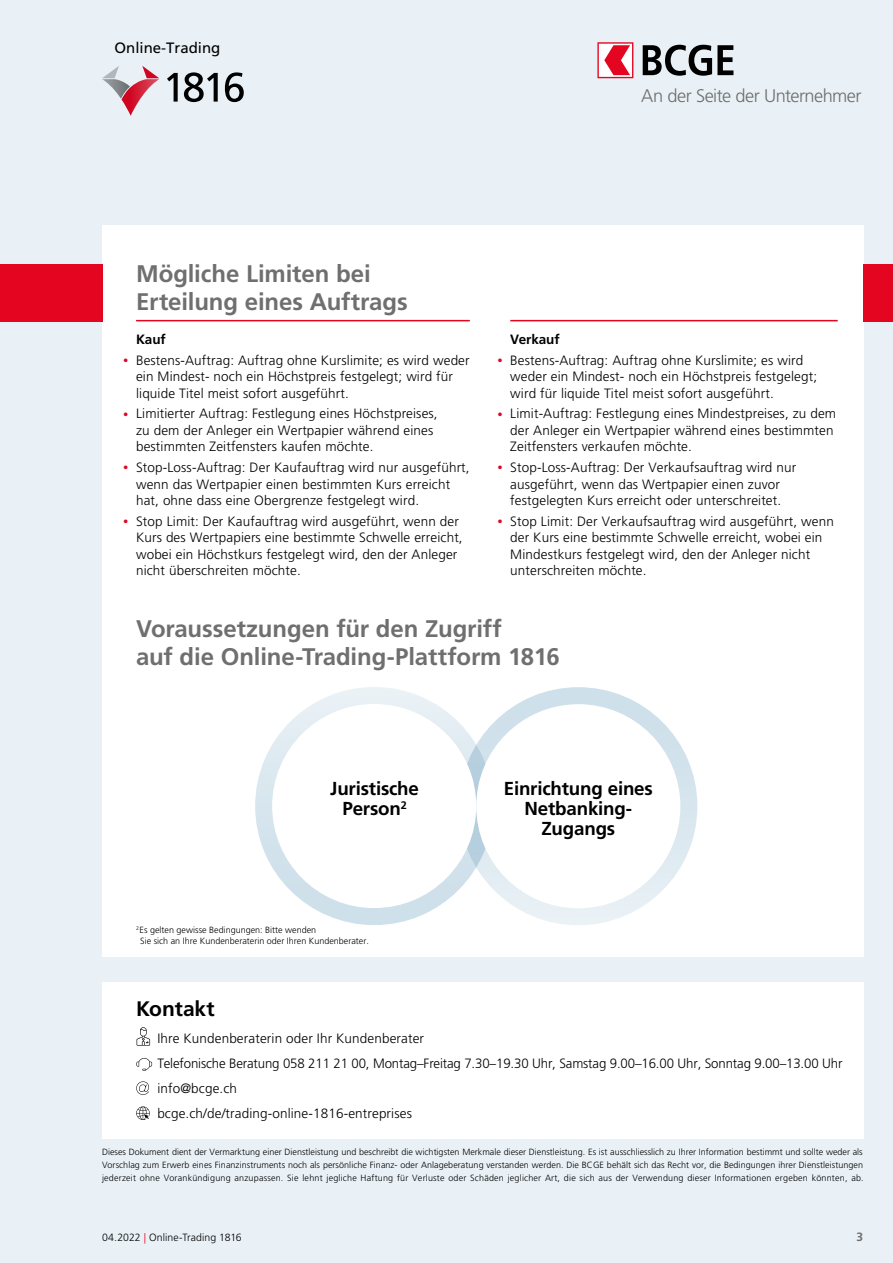
<style>
.page{position:relative;width:893px;height:1263px;background:#eaf1f6}
.page>*{position:absolute;margin:0;border:0;box-sizing:border-box;transform-origin:0 0}
.t1{font:700 24px/28.5px "Frutiger LT Std";letter-spacing:-.005em;color:#706f6f}
.t2{font:700 21px "Frutiger LT Std";letter-spacing:-.005em;color:#000}
.t3{font:700 18.75px/20.2px "Frutiger LT Std";letter-spacing:-.01em;color:#000;text-align:center}
.t4{font:300 18.15px "Frutiger";letter-spacing:-.03em;color:#6d6d6c}
.t5{font:15px "Frutiger LT Std";color:#000}
.t6{font:300 13.5px/16.5px "Frutiger LT Std";letter-spacing:.01em;color:#000}
.t7{font:700 13.5px "Frutiger LT Std";letter-spacing:-.005em;color:#000}
.t8{font:700 12px "Frutiger LT Std";color:#706f6f}
.t9{font:300 10.5px "Frutiger LT Std";letter-spacing:.005em;color:#000}
.t10{font:300 9px/12.8px "Frutiger LT Std";color:#000;text-align:justify}
.s1{font-size:10.5px;color:#e40521}
.s2{font-family:"Frutiger"}
.s3{color:#e40521}
</style>
<div class="page">
<div style="left:102px;top:982px;width:761px;height:156px;background:#fff"></div>
<div style="left:102px;top:225px;width:761px;height:732px;background:#fff"></div>
<div style="left:459px;top:687px;width:238px;height:238px;background:linear-gradient(to bottom,#cadde9,#e8f0f5);border-radius:50%"></div>
<svg style="left:255px;top:687px;width:238px;height:238px;background:#d7e5ee"></svg>
<div style="left:476px;top:704px;width:204px;height:204px;background:#fff;border-radius:50%"></div>
<div style="left:272px;top:704px;width:204px;height:204px;background:#fff;border-radius:50%"></div>
<div style="left:0;top:264px;width:102px;height:57px;background:#e40521"></div>
<div style="left:863px;top:264px;width:30px;height:57px;background:#e40521"></div>
<svg style="left:167px;top:73px;width:11px;height:29px"></svg>
<svg style="left:184px;top:72px;width:34px;height:30px"></svg>
<svg style="left:225px;top:72px;width:19px;height:30px"></svg>
<svg style="left:102px;top:66px;width:57px;height:50px"></svg>
<svg style="left:597px;top:42px;width:36px;height:36px"></svg>
<svg style="left:643px;top:45px;width:90px;height:31px"></svg>
<hr style="left:136px;top:320px;width:334px;height:1px;background:#e40521">
<hr style="left:510px;top:320px;width:328px;height:1px;background:#e40521">
<svg style="left:137px;top:1027px;width:13px;height:18px"></svg>
<svg style="left:136px;top:1058px;width:16px;height:13px"></svg>
<svg style="left:136px;top:1081px;width:13px;height:14px"></svg>
<svg style="left:136px;top:1106px;width:14px;height:14px"></svg>
<p class="t5" style="left:115px;top:39px;width:107px">Online-Trading</p>
<h3 class="t4" style="left:641px;top:85px;width:222px">An der Seite der Unternehmer</h3>
<h1 class="t1" style="left:136px;top:259px;width:273px">Mögliche Limiten bei<br>Erteilung eines Auftrags</h1>
<p class="t7" style="left:136px;top:331px;width:31px">Kauf</p>
<p class="t6" style="left:136px;top:352px;width:335px;text-indent:-13px"><span class="s1">•</span> Bestens-Auftrag: Auftrag ohne Kurslimite; es wird weder ein Mindest- noch ein Höchstpreis festgelegt; wird für liquide Titel meist sofort ausgeführt.</p>
<p class="t6" style="left:136px;top:406px;width:303px;text-indent:-13px"><span class="s1">•</span> Limitierter Auftrag: Festlegung eines Höchstpreises, zu dem der Anleger ein Wertpapier während eines bestimmten Zeitfensters kaufen möchte.</p>
<p class="t6" style="left:136px;top:459px;width:335px;text-indent:-13px"><span class="s1">•</span> Stop-Loss-Auftrag: Der Kaufauftrag wird nur ausgeführt, wenn das Wertpapier einen bestimmten Kurs erreicht hat, ohne dass eine Obergrenze festgelegt wird.</p>
<p class="t6" style="left:136px;top:513px;width:328px;text-indent:-13px"><span class="s1">•</span> Stop Limit: Der Kaufauftrag wird ausgeführt, wenn der Kurs des Wertpapiers eine bestimmte Schwelle erreicht, wobei ein Höchstkurs festgelegt wird, den der Anleger nicht überschreiten möchte.</p>
<p class="t7" style="left:510px;top:331px;width:51px">Verkauf</p>
<p class="t6" style="left:510px;top:352px;width:308px;text-indent:-13px"><span class="s1">•</span> Bestens-Auftrag: Auftrag ohne Kurslimite; es wird weder ein Mindest- noch ein Höchstpreis festgelegt; wird für liquide Titel meist sofort ausgeführt.</p>
<p class="t6" style="left:510px;top:406px;width:327px;text-indent:-13px"><span class="s1">•</span> Limit-Auftrag: Festlegung eines Mindestpreises, zu dem der Anleger ein Wertpapier während eines bestimmten<br>Zeitfensters verkaufen möchte.</p>
<p class="t6" style="left:497px;top:459px;width:300px;text-align:center"><span class="s1">•</span> Stop-Loss-Auftrag: Der Verkaufsauftrag wird nur ausgeführt, wenn das Wertpapier einen zuvor festgelegten Kurs erreicht oder unterschreitet.</p>
<p class="t6" style="left:510px;top:513px;width:325px;text-indent:-13px"><span class="s1">•</span> Stop Limit: Der Verkaufsauftrag wird ausgeführt, wenn der Kurs eine bestimmte Schwelle erreicht, wobei ein Mindestkurs festgelegt wird, den der Anleger nicht unterschreiten möchte.</p>
<h1 class="t1" style="left:136px;top:614px;width:425px">Voraussetzungen für den Zugriff<br>auf die Online-Trading-Plattform 1816</h1>
<h3 class="t3" style="left:330px;top:778px;width:90px">Juristische<br>Person<sup>2</sup></h3>
<h3 class="t3" style="left:504px;top:778px;width:151px">Einrichtung eines<br>Netbanking-<br>Zugangs</h3>
<p class="t10" style="left:140px;top:925px;width:230px;line-height:10.5px;text-indent:-4px"><sup>2</sup>Es gelten gewisse Bedingungen: Bitte wenden<br>Sie sich an Ihre Kundenberaterin oder Ihren Kundenberater.</p>
<h2 class="t2" style="left:136px;top:996px;width:80px">Kontakt</h2>
<p class="t6" style="left:157px;top:1026px;width:687px;line-height:25px">Ihre Kundenberaterin oder Ihr Kundenberater<br>Telefonische Beratung 058 211 21 00, <span class="s2">Montag</span>–<span class="s2">Freitag</span> 7.30–19.30 Uhr, <span class="s2">Samstag</span> 9.00–16.00 Uhr, Sonntag 9.00–13.00 Uhr info@bcge.ch<br>bcge.ch/de/trading-online-1816-entreprises</p>
<p class="t10" style="left:102px;top:1146px;width:763px">Dieses Dokument dient der Vermarktung einer Dienstleistung und beschreibt die wichtigsten Merkmale dieser Dienstleistung. Es ist ausschliesslich zu Ihrer Information bestimmt und sollte weder als Vorschlag zum Erwerb eines Finanzinstruments noch als persönliche Finanz- oder Anlageberatung verstanden werden. Die BCGE behält sich das Recht vor, die Bedingungen ihrer Dienstleistungen jederzeit ohne Vorankündigung anzupassen. Sie lehnt jegliche Haftung für Verluste oder Schäden jeglicher Art, die sich aus der Verwendung dieser Informationen ergeben könnten, ab.</p>
<p class="t9" style="left:102px;top:1232px;width:141px">04.2022 <span class="s3">|</span> Online-Trading 1816</p>
<p class="t8" style="left:856px;top:1230px;width:8px">3</p>
</div>
